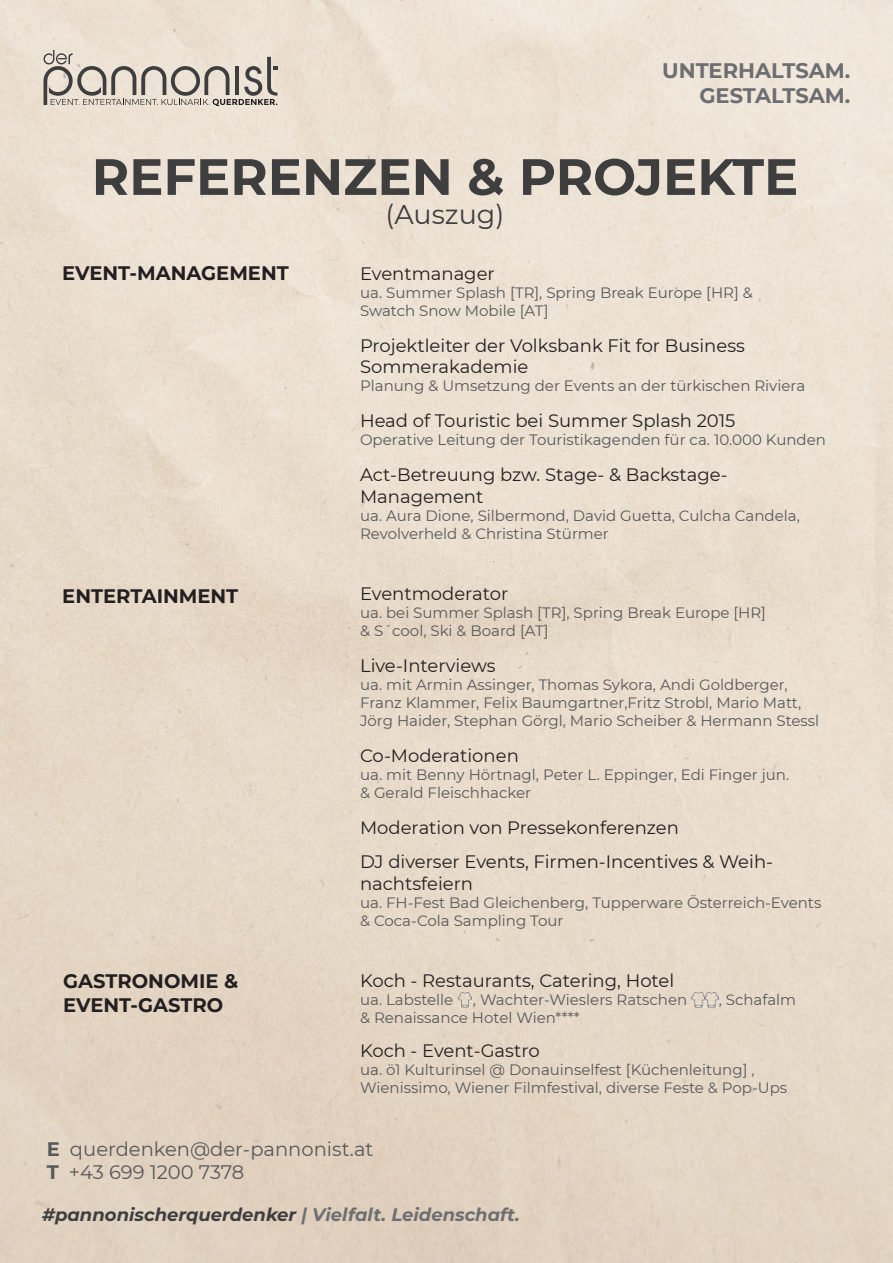
<style>
.page{position:relative;width:893px;height:1263px;background:#fff}
.page>*{position:absolute;margin:0;border:0;box-sizing:border-box;transform-origin:0 0}
.t1{font:700 51px "Montserrat";color:#3e3e3f}
.t2{font:27px "Montserrat";color:#3e3e3f}
.t3{font:700 21px/25.2px "Montserrat";color:#6d6e71;text-align:right}
.t4{font:700 19.5px/23.4px "Montserrat";color:#231f20}
.t5{font:19.5px/23.4px "Montserrat";color:#57585a}
.t6{font:18px/21.6px "Montserrat";color:#231f20}
.t7{font:italic 700 18px "Montserrat";color:#3e3e3f}
.t8{font:15px/18px "Montserrat";color:#57585a}
.s1{font-weight:700}
.s2{color:#6d6e71}
</style>
<div class="page">
<img style="left:0;top:0;width:893px;height:1263px">
<img style="left:692px;top:992px;width:26px;height:15px">
<img style="left:458px;top:992px;width:14px;height:15px">
<svg style="left:44px;top:50px;width:233px;height:56px"></svg>
<h3 class="t3" style="left:662px;top:58px;width:190px">UNTERHALTSAM.<br>GESTALTSAM.</h3>
<h1 class="t1" style="left:92px;top:147px;width:708px">REFERENZEN &amp; PROJEKTE</h1>
<h2 class="t2" style="left:386px;top:201px;width:120px">(Auszug)</h2>
<h3 class="t4" style="left:62px;top:262px;width:228px">EVENT-MANAGEMENT</h3>
<p class="t6" style="left:360px;top:263px;width:136px">Eventmanager</p>
<p class="t8" style="left:360px;top:284px;width:394px">ua. Summer Splash [TR], Spring Break Europe [HR] &amp;<br>Swatch Snow Mobile [AT]</p>
<p class="t6" style="left:360px;top:335px;width:386px">Projektleiter der Volksbank Fit for Business<br>Sommerakademie</p>
<p class="t8" style="left:360px;top:377px;width:447px">Planung &amp; Umsetzung der Events an der türkischen Riviera</p>
<p class="t6" style="left:360px;top:410px;width:377px">Head of Touristic bei Summer Splash 2015</p>
<p class="t8" style="left:360px;top:431px;width:467px">Operative Leitung der Touristikagenden für ca. 10.000 Kunden</p>
<p class="t6" style="left:360px;top:464px;width:369px">Act-Betreuung bzw. Stage- &amp; Backstage-<br>Management</p>
<p class="t8" style="left:360px;top:507px;width:441px">ua. Aura Dione, Silbermond, David Guetta, Culcha Candela,<br>Revolverheld &amp; Christina Stürmer</p>
<h3 class="t4" style="left:62px;top:585px;width:178px">ENTERTAINMENT</h3>
<p class="t6" style="left:360px;top:583px;width:150px">Eventmoderator</p>
<p class="t8" style="left:360px;top:604px;width:407px">ua. bei Summer Splash [TR], Spring Break Europe [HR] &amp; S´cool, Ski &amp; Board [AT]</p>
<p class="t6" style="left:360px;top:655px;width:137px">Live-Interviews</p>
<p class="t8" style="left:360px;top:676px;width:461px">ua. mit Armin Assinger, Thomas Sykora, Andi Goldberger,<br>Franz Klammer, Felix Baumgartner,Fritz Strobl, Mario Matt,<br>Jörg Haider, Stephan Görgl, Mario Scheiber &amp; Hermann Stessl</p>
<p class="t6" style="left:360px;top:745px;width:160px">Co-Moderationen</p>
<p class="t8" style="left:360px;top:766px;width:431px">ua. mit Benny Hörtnagl, Peter L. Eppinger, Edi Finger jun. &amp; Gerald Fleischhacker</p>
<p class="t6" style="left:360px;top:811px;width:414px;line-height:34.2px">Moderation von Pressekonferenzen<br>DJ diverser Events, Firmen-Incentives &amp; Weih-</p>
<p class="t6" style="left:360px;top:873px;width:114px">nachtsfeiern</p>
<p class="t8" style="left:360px;top:894px;width:463px">ua. FH-Fest Bad Gleichenberg, Tupperware Österreich-Events &amp; Coca-Cola Sampling Tour</p>
<h3 class="t4" style="left:63px;top:970px;width:177px">GASTRONOMIE &amp;<br>EVENT-GASTRO</h3>
<p class="t6" style="left:360px;top:970px;width:316px">Koch - Restaurants, Catering, Hotel</p>
<p class="t8" style="left:360px;top:991px;width:95px">ua. Labstelle</p>
<p class="t8" style="left:473px;top:991px;width:216px">, Wachter-Wieslers Ratschen</p>
<p class="t8" style="left:719px;top:991px;width:79px">, Schafalm</p>
<p class="t8" style="left:360px;top:1009px;width:221px">&amp; Renaissance Hotel Wien****</p>
<p class="t6" style="left:360px;top:1040px;width:181px">Koch - Event-Gastro</p>
<p class="t8" style="left:360px;top:1061px;width:429px">ua. ö1 Kulturinsel @ Donauinselfest [Küchenleitung] ,<br>Wienissimo, Wiener Filmfestival, diverse Feste &amp; Pop-Ups</p>
<h3 class="t5" style="left:47px;top:1137px;width:328px"><span class="s1">E</span> querdenken@der-pannonist.at<br><span class="s1">T</span> +43 699 1200 7378</h3>
<p class="t7" style="left:42px;top:1206px;width:479px">#pannonischerquerdenker <span class="s2">| Vielfalt. Leidenschaft.</span></p>
</div>
